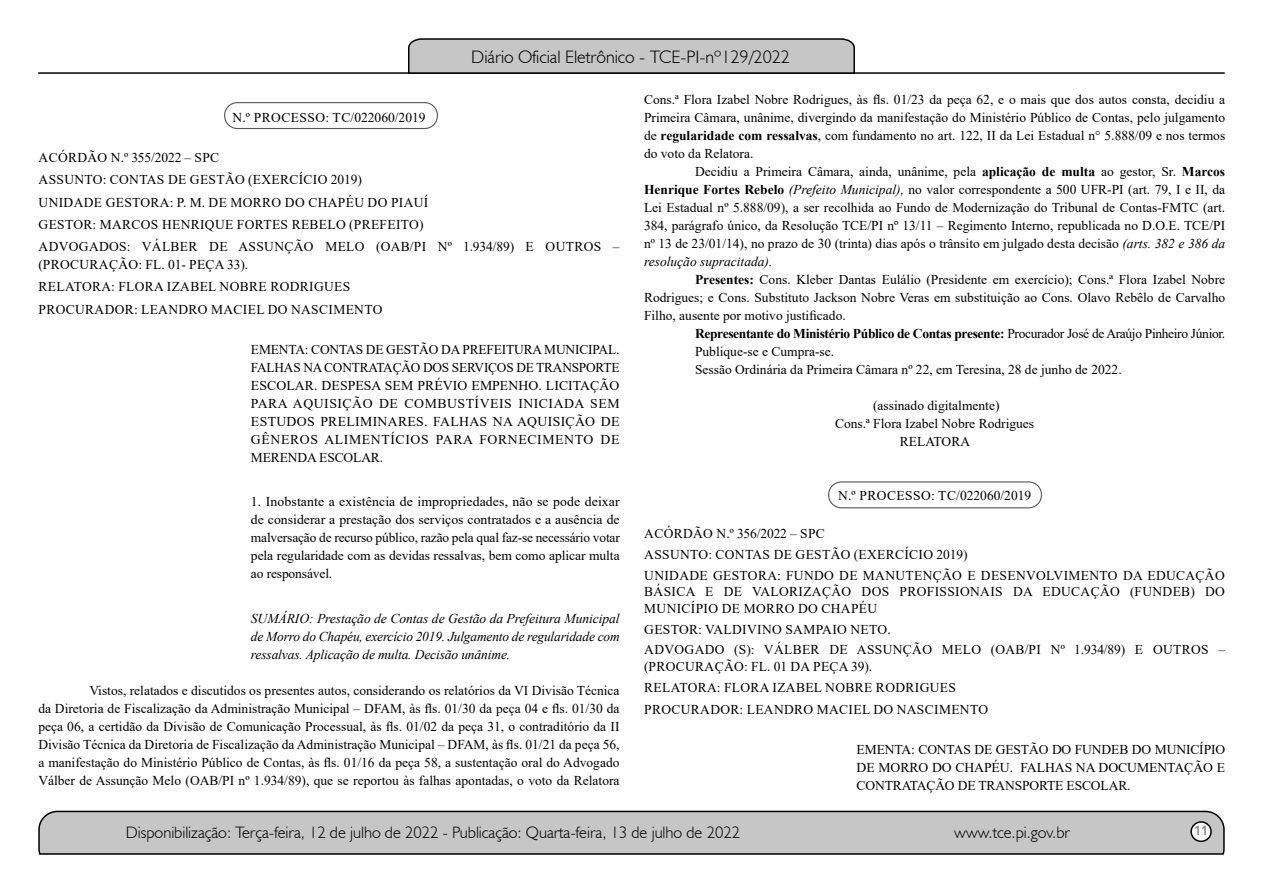
<style>
.page{position:relative;width:1263px;height:893px;background:#fff}
.page>*{position:absolute;margin:0;border:0;box-sizing:border-box;transform-origin:0 0}
.t1{font:300 18px "Humanist 521 BT";color:#000}
.t2{font:300 16.5px "Humanist 521 BT";color:#000}
.t3{font:15px "Estrangelo Edessa";color:#808080}
.t4{font:13.5px/18px "Times New Roman";letter-spacing:.025em;color:#000;text-align:justify}
.t5{font:13.5px/18px "Times New Roman";color:#000}
.t6{font:italic 13.5px/18px "Times New Roman";letter-spacing:-.01em;color:#000;text-align:justify}
.s1{font-weight:700}
.s2{font-style:italic}
</style>
<div class="page">
<svg style="left:38px;top:810px;width:1187px;height:45px;background:#b9b9b9"></svg>
<div style="left:1191px;top:822px;width:20px;height:19px;background:#fff;border-radius:50%"></div>
<div style="left:1190px;top:821px;width:22px;height:21px;border:2px solid #000;border-radius:50%"></div>
<hr style="left:38px;top:72px;width:1187px;height:2px;background:#000">
<svg style="left:407px;top:38px;width:449px;height:36px;background:#b4b4b4"></svg>
<div style="left:224px;top:102px;width:214px;height:27px;border:1px solid #575756;border-radius:13px"></div>
<div style="left:828px;top:481px;width:214px;height:27px;border:1px solid #575756;border-radius:13px"></div>
<h1 class="t1" style="left:471px;top:46px;width:320px">Diário Oficial Eletrônico - TCE-PI-nº129/2022</h1>
<p class="t4" style="left:233px;top:108px;width:195px">N.º PROCESSO: TC/022060/2019</p>
<p class="t4" style="left:39px;top:146px;width:582px;line-height:22.2px;text-align:left">ACÓRDÃO N.º 355/2022 – SPC<br>ASSUNTO: CONTAS DE GESTÃO (EXERCÍCIO 2019)<br>UNIDADE GESTORA: P. M. DE MORRO DO CHAPÉU DO PIAUÍ<br>GESTOR: MARCOS HENRIQUE FORTES REBELO (PREFEITO)<br>ADVOGADOS: VÁLBER DE ASSUNÇÃO MELO (OAB/PI Nº 1.934/89) E OUTROS –</p>
<p class="t4" style="left:38px;top:253px;width:346px;line-height:22.2px;text-align:left">(PROCURAÇÃO: FL. 01- PEÇA 33).<br>RELATORA: FLORA IZABEL NOBRE RODRIGUES<br>PROCURADOR: LEANDRO MACIEL DO NASCIMENTO</p>
<p class="t4" style="left:251px;top:340px;width:370px">EMENTA: CONTAS DE GESTÃO DA PREFEITURA MUNICIPAL.<br>FALHAS NA CONTRATAÇÃO DOS SERVIÇOS DE TRANSPORTE ESCOLAR. DESPESA SEM PRÉVIO EMPENHO. LICITAÇÃO PARA AQUISIÇÃO DE COMBUSTÍVEIS INICIADA SEM ESTUDOS PRELIMINARES. FALHAS NA AQUISIÇÃO DE GÊNEROS ALIMENTÍCIOS PARA FORNECIMENTO DE MERENDA ESCOLAR.</p>
<p class="t4" style="left:251px;top:492px;width:370px">1. Inobstante a existência de impropriedades, não se pode deixar de considerar a prestação dos serviços contratados e a ausência de malversação de recurso público, razão pela qual faz-se necessário votar pela regularidade com as devidas ressalvas, bem como aplicar multa ao responsável.</p>
<p class="t6" style="left:251px;top:609px;width:370px">SUMÁRIO: Prestação de Contas de Gestão da Prefeitura Municipal de Morro do Chapéu, exercício 2019. Julgamento de regularidade com ressalvas. Aplicação de multa. Decisão unânime.</p>
<p class="t4" style="left:38px;top:681px;width:583px;text-indent:51px">Vistos, relatados e discutidos os presentes autos, considerando os relatórios da VI Divisão Técnica da Diretoria de Fiscalização da Administração Municipal – DFAM, às fls. 01/30 da peça 04 e fls. 01/30 da peça 06, a certidão da Divisão de Comunicação Processual, às fls. 01/02 da peça 31, o contraditório da II Divisão Técnica da Diretoria de Fiscalização da Administração Municipal – DFAM, às fls. 01/21 da peça 56, a manifestação do Ministério Público de Contas, às fls. 01/16 da peça 58, a sustentação oral do Advogado Válber de Assunção Melo (OAB/PI nº 1.934/89), que se reportou às falhas apontadas, o voto da Relatora</p>
<p class="t4" style="left:644px;top:90px;width:583px">Cons.ª Flora Izabel Nobre Rodrigues, às fls. 01/23 da peça 62, e o mais que dos autos consta, decidiu a Primeira Câmara, unânime, divergindo da manifestação do Ministério Público de Contas, pelo julgamento de <span class="s1">regularidade com ressalvas</span>, com fundamento no art. 122, II da Lei Estadual n° 5.888/09 e nos termos do voto da Relatora.</p>
<p class="t4" style="left:644px;top:162px;width:583px;text-indent:51px">Decidiu a Primeira Câmara, ainda, unânime, pela <span class="s1">aplicação de multa</span> ao gestor, Sr. <span class="s1">Marcos Henrique Fortes Rebelo</span> <span class="s2">(Prefeito Municipal),</span> no valor correspondente a 500 UFR-PI (art. 79, I e II, da Lei Estadual nº 5.888/09), a ser recolhida ao Fundo de Modernização do Tribunal de Contas-FMTC (art.<br>384, parágrafo único, da Resolução TCE/PI nº 13/11 – Regimento Interno, republicada no D.O.E. TCE/PI nº 13 de 23/01/14), no prazo de 30 (trinta) dias após o trânsito em julgado desta decisão <span class="s2">(arts. 382 e 386 da resolução supracitada).</span></p>
<p class="t4" style="left:644px;top:270px;width:583px;text-indent:51px"><span class="s1">Presentes:</span> Cons. Kleber Dantas Eulálio (Presidente em exercício); Cons.ª Flora Izabel Nobre Rodrigues; e Cons. Substituto Jackson Nobre Veras em substituição ao Cons. Olavo Rebêlo de Carvalho Filho, ausente por motivo justificado.</p>
<p class="t5" style="left:695px;top:324px;width:532px"><span class="s1">Representante do Ministério Público de Contas presente:</span> Procurador José de Araújo Pinheiro Júnior.<br>Publique-se e Cumpra-se.<br>Sessão Ordinária da Primeira Câmara nº 22, em Teresina, 28 de junho de 2022.</p>
<p class="t5" style="left:835px;top:396px;width:201px;text-align:center">(assinado digitalmente)<br>Cons.ª Flora Izabel Nobre Rodrigues<br>RELATORA</p>
<p class="t4" style="left:838px;top:486px;width:195px">N.º PROCESSO: TC/022060/2019</p>
<p class="t4" style="left:644px;top:523px;width:582px;line-height:20.7px;text-align:left">ACÓRDÃO N.º 356/2022 – SPC<br>ASSUNTO: CONTAS DE GESTÃO (EXERCÍCIO 2019)<br>UNIDADE GESTORA: FUNDO DE MANUTENÇÃO E DESENVOLVIMENTO DA EDUCAÇÃO</p>
<p class="t4" style="left:644px;top:583px;width:582px;line-height:16.5px">BÁSICA E DE VALORIZAÇÃO DOS PROFISSIONAIS DA EDUCAÇÃO (FUNDEB) DO<br>MUNICÍPIO DE MORRO DO CHAPÉU</p>
<p class="t4" style="left:644px;top:618px;width:582px;line-height:20.7px">GESTOR: VALDIVINO SAMPAIO NETO.<br>ADVOGADO (S): VÁLBER DE ASSUNÇÃO MELO (OAB/PI Nº 1.934/89) E OUTROS –</p>
<p class="t4" style="left:644px;top:656px;width:313px;line-height:20.7px">(PROCURAÇÃO: FL. 01 DA PEÇA 39).<br>RELATORA: FLORA IZABEL NOBRE RODRIGUES</p>
<p class="t4" style="left:644px;top:700px;width:345px">PROCURADOR: LEANDRO MACIEL DO NASCIMENTO</p>
<p class="t4" style="left:857px;top:740px;width:370px">EMENTA: CONTAS DE GESTÃO DO FUNDEB DO MUNICÍPIO DE MORRO DO CHAPÉU. FALHAS NA DOCUMENTAÇÃO E CONTRATAÇÃO DE TRANSPORTE ESCOLAR.</p>
<p class="t2" style="left:126px;top:822px;width:616px">Disponibilização: Terça-feira, 12 de julho de 2022 - Publicação: Quarta-feira, 13 de julho de 2022</p>
<p class="t2" style="left:954px;top:822px;width:117px">www.tce.pi.gov.br</p>
<p class="t3" style="left:1194px;top:823px;width:16px">11</p>
</div>
